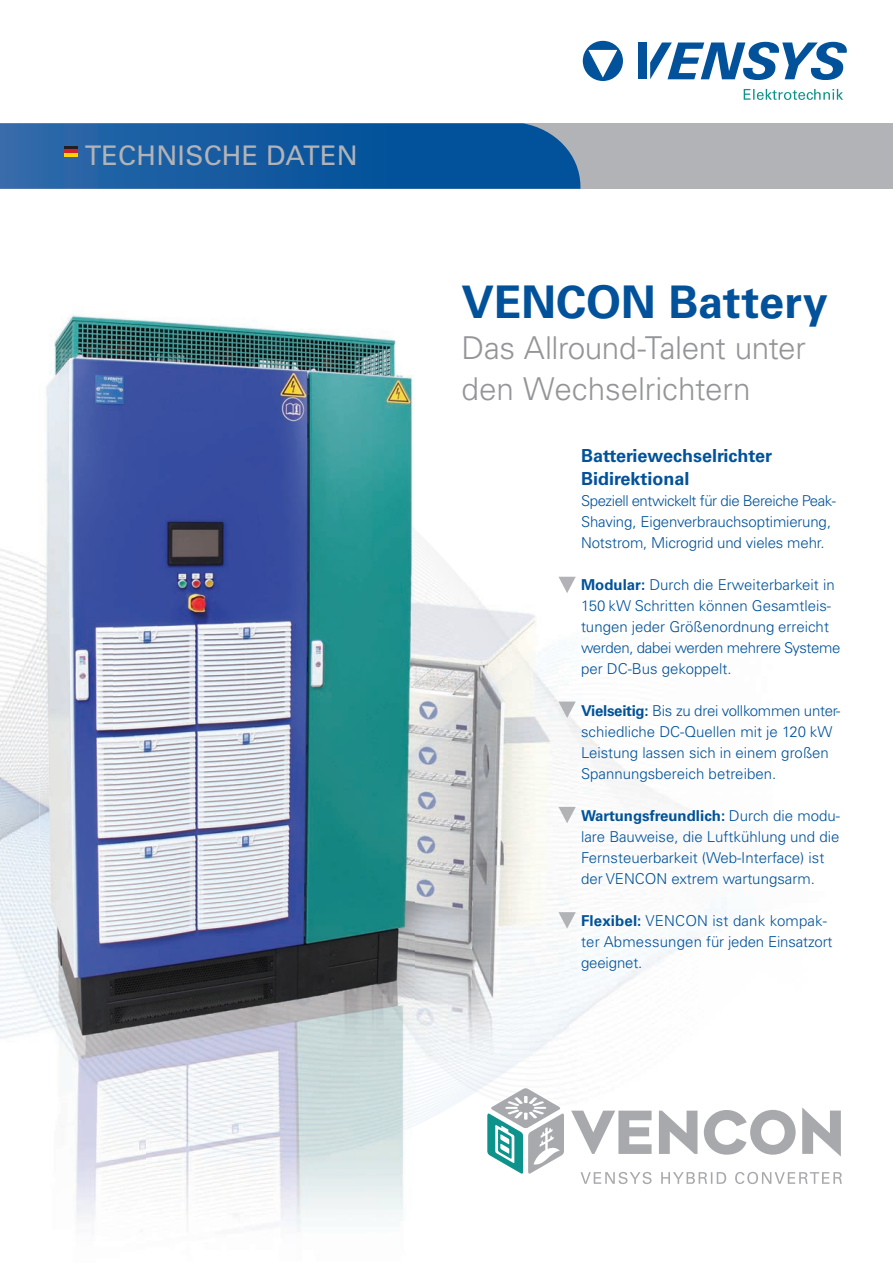
<style>
.page{position:relative;width:893px;height:1263px;background:#fff}
.page>*{position:absolute;margin:0;border:0;box-sizing:border-box;transform-origin:0 0}
.t1{font:700 45px "Univers LTCYR 65";color:#01529a}
.t2{font:300 31.5px/41.1px "Univers LT Pro 45";letter-spacing:-.01em;color:#939598}
.t3{font:27px "Univers";letter-spacing:.01em;color:#b2b3b7}
.t4{font:700 18px/22.5px "Univers LTCYR 65";color:#01529a}
.t5{font:300 15px/21px "Univers LT Pro 45";color:#01529a}
.t6{font:700 15px "Univers LTCYR 65";color:#01529a}
.s1{font-family:"Univers LTCYR 65";font-weight:700}
.s2{font-family:"Univers LT Pro 45";font-weight:300}
</style>
<div class="page">
<img style="left:559px;top:64px;width:282px;height:1108px">
<img style="left:0;top:549px;width:39px;height:489px">
<img style="left:147px;top:1062px;width:372px;height:170px">
<img style="left:147px;top:583px;width:422px;height:479px">
<div style="left:0;top:123px;width:893px;height:66px;background:#b2b3b7"></div>
<svg style="left:0;top:123px;width:580px;height:66px;background:#165ca0"></svg>
<svg style="left:558px;top:701px;width:18px;height:17px"></svg>
<svg style="left:558px;top:577px;width:18px;height:16px"></svg>
<svg style="left:558px;top:807px;width:18px;height:16px"></svg>
<svg style="left:558px;top:912px;width:18px;height:17px"></svg>
<svg style="left:64px;top:146px;width:14px;height:4px"></svg>
<hr style="left:64px;top:150px;width:14px;height:3px;background:#d1232a">
<hr style="left:64px;top:153px;width:14px;height:4px;background:#fed304">
<svg style="left:583px;top:41px;width:40px;height:40px"></svg>
<div style="left:639px;top:43px;width:8px;height:36px;background:#01529a"></div>
<svg style="left:650px;top:42px;width:197px;height:38px"></svg>
<svg style="left:744px;top:89px;width:99px;height:11px"></svg>
<svg style="left:580px;top:1172px;width:262px;height:12px"></svg>
<svg style="left:487px;top:1087px;width:77px;height:88px"></svg>
<svg style="left:571px;top:1110px;width:225px;height:45px"></svg>
<svg style="left:802px;top:1107px;width:39px;height:49px"></svg>
<img style="left:39px;top:314px;width:323px;height:304px">
<img style="left:361px;top:314px;width:54px;height:269px">
<img style="left:39px;top:618px;width:108px;height:602px">
<h3 class="t3" style="left:85px;top:140px;width:275px">TECHNISCHE DATEN</h3>
<h1 class="t1" style="left:461px;top:270px;width:368px">VENCON Battery</h1>
<h2 class="t2" style="left:461px;top:327px;width:346px">Das Allround-Talent unter den Wechselrichtern</h2>
<p class="t4" style="left:581px;top:443px;width:193px">Batteriewechselrichter<br>Bidirektional</p>
<p class="t5" style="left:581px;top:490px;width:256px">Speziell ent wickelt für die Bereiche Peak-<br>Shaving, Eigenverbrauchsoptimierung,<br>Notstrom, Microgrid und vieles mehr.</p>
<p class="t5" style="left:581px;top:574px;width:261px"><span class="s1">Modular:</span> Durch die Erweiterbarkeit in 150 kW Schritten können Gesamtleis&shy;tungen jeder Größenordnung erreicht werden, dabei werden mehrere Systeme per DC-Bus gekoppelt.</p>
<p class="t5" style="left:581px;top:700px;width:261px"><span class="s1">Vielseitig:</span> Bis zu drei vollkommen unter&shy;schiedliche DC-Quellen mit je 120 kW Leistung lassen sich in einem großen Spannungsbereich betreiben.</p>
<p class="t6" style="left:581px;top:805px;width:260px">Wartungsfreundlich: <span class="s2">Durch die modu-</span></p>
<p class="t5" style="left:581px;top:826px;width:260px">lare Bauweise, die Luftkühlung und die<br>Fernsteuerbarkeit (Web-Interface) ist der VENCON extrem wartungsarm.</p>
<p class="t5" style="left:581px;top:910px;width:253px"><span class="s1">Flexibel:</span> VENCON ist dank kompak&shy;ter Abmessungen für jeden Einsatzort geeignet.</p>
</div>
